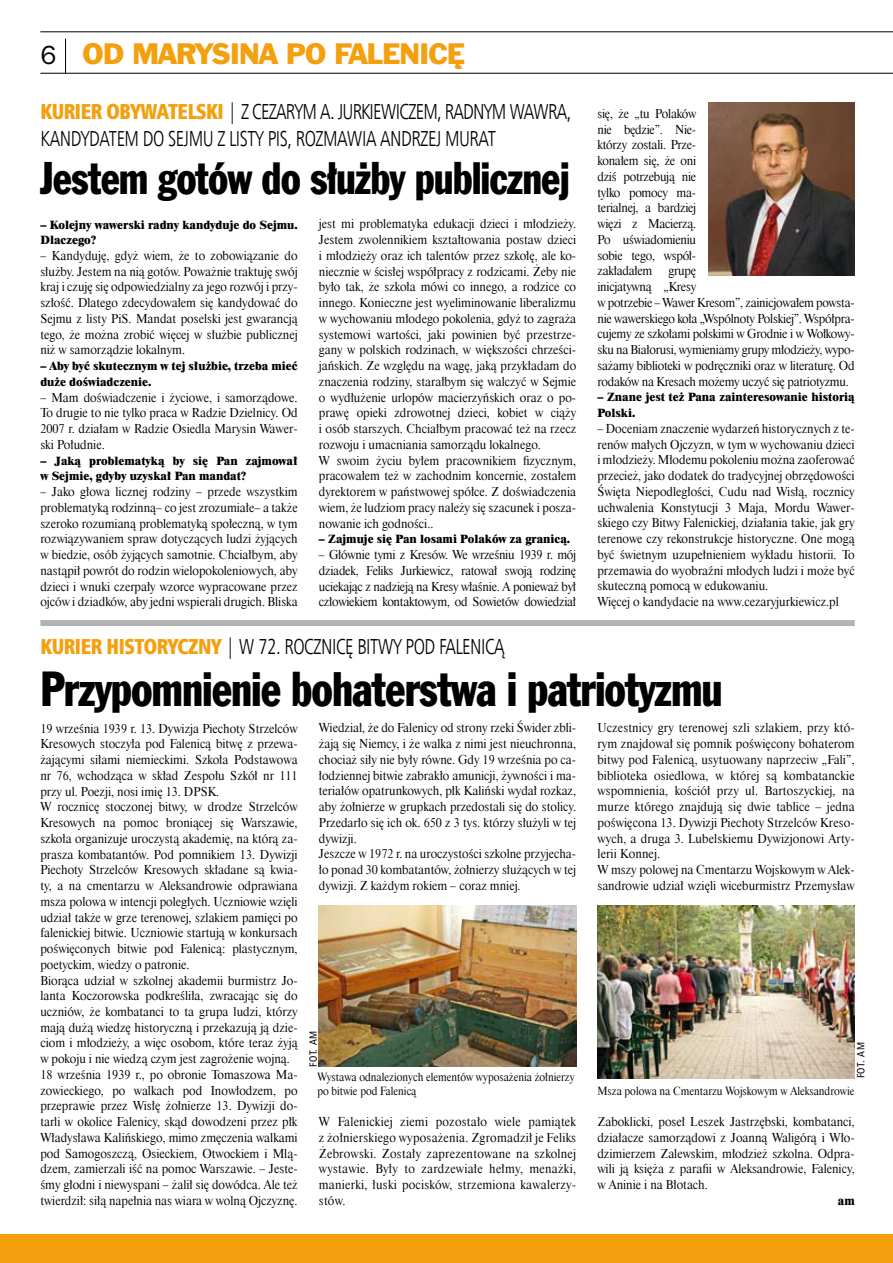
<style>
.page{position:relative;width:893px;height:1263px;background:#fff}
.page>*{position:absolute;margin:0;border:0;box-sizing:border-box;transform-origin:0 0}
.t1{font:48px "Frank Goth Cn EU";letter-spacing:-.025em;color:#000;scale:.9 1}
.t2{font:45px "Frank Goth Cn EU";letter-spacing:-.025em;color:#000;scale:.9 1}
.t3{font:27px "Frank Goth EU";letter-spacing:-.025em;color:#f49f0e}
.t4{font:21.75px "Humnst 777 Lt Cn EU";letter-spacing:-.025em;color:#000;scale:.9 1}
.t5{font:21.75px "Humnst 777 X Blk Cn EU";color:#f49f0e;scale:.9 1}
.t6{font:12.75px "Dutch 801 X Bd EU";color:#000;scale:.94 1}
.t7{font:12.3px/15.8px "Dutch 801 Hd EU";color:#000;text-align:justify}
.t8{font:12.3px/15.8px "Dutch 801 Hd EU";letter-spacing:-.02em;color:#000}
.t9{font:12.3px/15.8px "Dutch 801 X Bd EU";color:#000}
.t10{font:11.25px/13.5px "Dutch 801 Hd EU";color:#000;scale:.94 1}
.t11{font:10.5px "Humnst 777 Cn EU";letter-spacing:.05em;color:#000}
.s1{font-family:"Franklin Got URWTCE Boo";color:#000}
.s2{font-family:"Humnst 777 X Blk Cn EU";color:#f49f0e}
</style>
<div class="page">
<div style="left:0;top:1234px;width:893px;height:29px;background:#f49f0e"></div>
<hr style="left:40px;top:32px;width:853px;height:1px;background:#000">
<hr style="left:65px;top:39px;width:1px;height:35px;background:#000">
<hr style="left:40px;top:73px;width:853px;height:1px;background:#000">
<div style="left:40px;top:620px;width:815px;height:6px;background:#b1b3b4"></div>
<img style="left:709px;top:102px;width:146px;height:174px">
<img style="left:319px;top:906px;width:257px;height:160px">
<img style="left:597px;top:905px;width:258px;height:173px">
<h3 class="t3" style="left:40px;top:38px;width:426px"><span class="s1">6</span> OD MARYSINA PO FALENICĘ</h3>
<h3 class="t5" style="left:40px;top:98px;width:25px">KURIER</h3>
<h3 class="t4" style="left:107px;top:98px;width:387px"><span class="s2">OBYWATELSKI</span> | Z CEZARYM A. JURKI EWICZEM, RADN</h3>
<h3 class="t4" style="left:484px;top:98px;width:58px">YM WAWRA</h3>
<h3 class="t4" style="left:567px;top:98px;width:7px">,</h3>
<h3 class="t4" style="left:40px;top:125px;width:12px">KAND</h3>
<h3 class="t4" style="left:81px;top:125px;width:297px">YDATEM DO SEJMU Z LISTY PIS, ROZMAWIA</h3>
<h3 class="t4" style="left:380px;top:125px;width:84px">ANDRZEJ MURAT</h3>
<h2 class="t2" style="left:40px;top:149px;width:590px">Jestem gotów do służby publicznej</h2>
<p class="t9" style="left:40px;top:217px;width:259px">– Kolejny wawerski radny kandyduje do Sejmu.<br>Dlaczego?</p>
<p class="t7" style="left:40px;top:248px;width:259px">– Kandyduję, gdyż wiem, że to zobowiązanie do służby. Jestem na nią gotów. Poważnie traktuję swój kraj i czuję się odpowiedzialny za jego rozwój i przy&shy;szłość. Dlatego zdecydowałem się kandydować do Sejmu z listy PiS. Mandat poselski jest gwarancją tego, że można zrobić więcej w służbie publicznej niż w samorządzie lokalnym.</p>
<p class="t9" style="left:40px;top:358px;width:259px">– Aby być skutecznym w tej służbie, trzeba mieć duże doświadczenie.</p>
<p class="t7" style="left:40px;top:390px;width:259px">– Mam doświadczenie i życiowe, i samorządowe.<br>To drugie to nie tylko praca w Radzie Dzielnicy. Od 2007 r. działam w Radzie Osiedla Marysin Wawer&shy;ski Południe.</p>
<p class="t9" style="left:40px;top:453px;width:259px">– Jaką problematyką by się Pan zajmował w Sejmie, gdyby uzyskał Pan mandat?</p>
<p class="t7" style="left:40px;top:484px;width:259px">– Jako głowa licznej rodziny – przede wszystkim problematyką rodzinną– co jest zrozumiałe– a także szeroko rozumianą problematyką społeczną, w tym rozwiązywaniem spraw dotyczących ludzi żyjących w biedzie, osób żyjących samotnie. Chciałbym, aby nastąpił powrót do rodzin wielopokoleniowych, aby dzieci i wnuki czerpały wzorce wypracowane przez ojców i dziadków, aby jedni wspierali drugich. Bliska</p>
<p class="t7" style="left:319px;top:216px;width:259px;text-align:left">jest mi problematyka edukacji dzieci i młodzieży.<br>Jestem zwolennikiem kształtowania postaw dzieci i młodzieży oraz ich talentów przez szkołę, ale ko&shy;niecznie w ścisłej współpracy z rodzicami. Żeby nie było tak, że szkoła mówi co innego, a rodzice co innego. Konieczne jest wyeliminowanie liberalizmu w wychowaniu młodego pokolenia, gdyż to zagraża systemowi wartości, jaki powinien być przestrze&shy;gany w polskich rodzinach, w większości chrześci&shy;jańskich. Ze względu na wagę, jaką przykładam do znaczenia rodziny, starałbym się walczyć w Sejmie o wydłużenie urlopów macierzyńskich oraz o po&shy;prawę opieki zdrowotnej dzieci, kobiet w ciąży i osób starszych. Chciałbym pracować też na rzecz rozwoju i umacniania samorządu lokalnego.<br>W swoim życiu byłem pracownikiem fizycznym, pracowałem też w zachodnim koncernie, zostałem dyrektorem w państwowej spółce. Z doświadczenia wiem, że ludziom pracy należy się szacunek i posza&shy;nowanie ich godności..</p>
<p class="t9" style="left:319px;top:531px;width:253px">– Zajmuje się Pan losami Polaków za granicą.</p>
<p class="t7" style="left:319px;top:547px;width:259px">– Głównie tymi z Kresów. We wrześniu 1939 r. mój dziadek, Feliks Jurkiewicz, ratował swoją rodzinę uciekając z nadzieją na Kresy właśnie. A ponieważ był człowiekiem kontaktowym, od Sowietów dowiedział</p>
<p class="t7" style="left:597px;top:106px;width:100px">się, że „tu Polaków nie będzie”. Nie&shy;którzy zostali. Prze&shy;konałem się, że oni dziś potrzebują nie tylko pomocy ma&shy;terialnej, a bardziej więzi z Macierzą.<br>Po uświadomieniu sobie tego, współ&shy;zakładałem</p>
<p class="t8" style="left:597px;top:263px;width:259px;text-indent:71px">grupę<br>inicjatywną „Kresy<br>w potrzebie – Wawer Kresom”, zainicjowałem powsta&shy;nie wawerskiego koła „Wspólnoty Polskiej”. Współpra&shy;cujemy ze szkołami polskimi w Grodnie i w Wołkowy&shy;sku na Białorusi, wymieniamy grupy młodzieży, wypo&shy;sażamy biblioteki w podręczniki oraz w literaturę. Od rodaków na Kresach możemy uczyć się patriotyzmu.</p>
<p class="t9" style="left:597px;top:390px;width:259px">– Znane jest też Pana zainteresowanie historią<br>Polski.</p>
<p class="t7" style="left:597px;top:421px;width:259px;text-align:left">– Doceniam znaczenie wydarzeń historycznych z te&shy;renów małych Ojczyzn, w tym w wychowaniu dzieci i młodzieży. Młodemu pokoleniu można zaoferować przecież, jako dodatek do tradycyjnej obrzędowości Święta Niepodległości, Cudu nad Wisłą, rocznicy uchwalenia Konstytucji 3 Maja, Mordu Wawer&shy;skiego czy Bitwy Falenickiej, działania takie, jak gry terenowe czy rekonstrukcje historyczne. One mogą być świetnym uzupełnieniem wykładu historii. To przemawia do wyobraźni młodych ludzi i może być skuteczną pomocą w edukowaniu.<br>Więcej o kandydacie na www.cezaryjurkiewicz.pl</p>
<h3 class="t5" style="left:40px;top:633px;width:25px">KURIER</h3>
<h3 class="t4" style="left:107px;top:633px;width:290px"><span class="s2">HISTORYCZNY</span> | W 72. ROCZNICĘ BITW</h3>
<h3 class="t4" style="left:393px;top:633px;width:126px">Y POD FALENICĄ</h3>
<h1 class="t1" style="left:40px;top:657px;width:760px">Przypomnienie bohaterstwa i patriotyzmu</h1>
<p class="t7" style="left:40px;top:721px;width:259px;text-align:left">19 września 1939 r. 13. Dywizja Piechoty Strzelców Kresowych stoczyła pod Falenicą bitwę z przewa&shy;żającymi siłami niemieckimi. Szkoła Podstawowa nr 76, wchodząca w skład Zespołu Szkół nr 111 przy ul. Poezji, nosi imię 13. DPSK.<br>W rocznicę stoczonej bitwy, w drodze Strzelców Kresowych na pomoc broniącej się Warszawie, szkoła organizuje uroczystą akademię, na którą za&shy;prasza kombatantów. Pod pomnikiem 13. Dywizji Piechoty Strzelców Kresowych składane są kwia&shy;ty, a na cmentarzu w Aleksandrowie odprawiana msza polowa w intencji poległych. Uczniowie wzięli udział także w grze terenowej, szlakiem pamięci po falenickiej bitwie. Uczniowie startują w konkursach poświęconych bitwie pod Falenicą: plastycznym, poetyckim, wiedzy o patronie.<br>Biorąca udział w szkolnej akademii burmistrz Jo&shy;lanta Koczorowska podkreśliła, zwracając się do uczniów, że kombatanci to ta grupa ludzi, którzy mają dużą wiedzę historyczną i przekazują ją dzie&shy;ciom i młodzieży, a więc osobom, które teraz żyją w pokoju i nie wiedzą czym jest zagrożenie wojną.<br>18 września 1939 r., po obronie Tomaszowa Ma&shy;zowieckiego, po walkach pod Inowłodzem, po przeprawie przez Wisłę żołnierze 13. Dywizji do&shy;tarli w okolice Falenicy, skąd dowodzeni przez płk Władysława Kalińskiego, mimo zmęczenia walkami pod Samogoszczą, Osieckiem, Otwockiem i Mlą&shy;dzem, zamierzali iść na pomoc Warszawie. – Jeste&shy;śmy głodni i niewyspani – żalił się dowódca. Ale też twierdził: siłą napełnia nas wiara w wolną Ojczyznę.</p>
<p class="t7" style="left:319px;top:720px;width:259px;text-align:left">Wiedział, że do Falenicy od strony rzeki Świder zbli&shy;żają się Niemcy, i że walka z nimi jest nieuchronna, chociaż siły nie były równe. Gdy 19 września po ca&shy;łodziennej bitwie zabrakło amunicji, żywności i ma&shy;teriałów opatrunkowych, płk Kaliński wydał rozkaz, aby żołnierze w grupkach przedostali się do stolicy.<br>Przedarło się ich ok. 650 z 3 tys. którzy służyli w tej dywizji.<br>Jeszcze w 1972 r. na uroczystości szkolne przyjecha&shy;ło ponad 30 kombatantów, żołnierzy służących w tej dywizji. Z każdym rokiem – coraz mniej.</p>
<p class="t7" style="left:597px;top:720px;width:259px;text-align:left">Uczestnicy gry terenowej szli szlakiem, przy któ&shy;rym znajdował się pomnik poświęcony bohaterom bitwy pod Falenicą, usytuowany naprzeciw „Fali”, biblioteka osiedlowa, w której są kombatanckie wspomnienia, kościół przy ul. Bartoszyckiej, na murze którego znajdują się dwie tablice – jedna poświęcona 13. Dywizji Piechoty Strzelców Kreso&shy;wych, a druga 3. Lubelskiemu Dywizjonowi Arty&shy;lerii Konnej.<br>W mszy polowej na Cmentarzu Wojskowym w Alek&shy;sandrowie udział wzięli wiceburmistrz Przemysław</p>
<p class="t11" style="left:307px;top:1067px;width:37px;rotate:-90deg">fot. AM</p>
<p class="t11" style="left:854px;top:1078px;width:37px;rotate:-90deg">fot. AM</p>
<p class="t10" style="left:597px;top:1084px;width:275px">Msza polowa na Cmentarzu Wojskowym w Aleksandrowie</p>
<p class="t10" style="left:317px;top:1070px;width:275px">Wystawa odnalezionych elementów wyposażenia żołnierzy po bitwie pod Falenicą</p>
<p class="t7" style="left:597px;top:1114px;width:259px">Zaboklicki, poseł Leszek Jastrzębski, kombatanci, działacze samorządowi z Joanną Waligórą i Wło&shy;dzimierzem Zalewskim, młodzież szkolna. Odpra&shy;wili ją księża z parafii w Aleksandrowie, Falenicy, w Aninie i na Błotach.</p>
<p class="t6" style="left:838px;top:1193px;width:19px">am</p>
<p class="t7" style="left:319px;top:1114px;width:259px">W Falenickiej ziemi pozostało wiele pamiątek z żołnierskiego wyposażenia. Zgromadził je Feliks Żebrowski. Zostały zaprezentowane na szkolnej wystawie. Były to zardzewiałe hełmy, menażki, manierki, łuski pocisków, strzemiona kawalerzy&shy;stów.</p>
</div>
